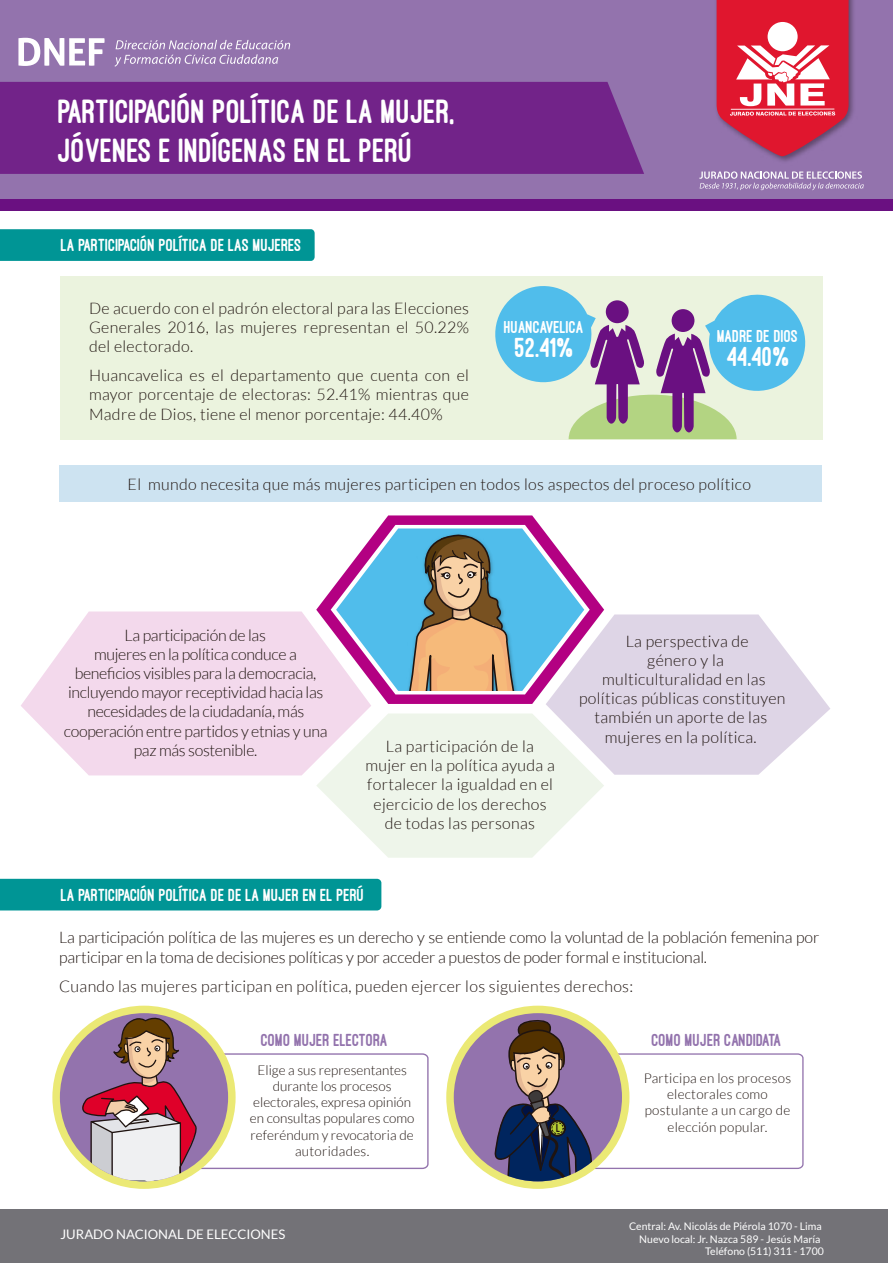
<style>
.page{position:relative;width:893px;height:1263px;background:#fff}
.page>*{position:absolute;margin:0;border:0;box-sizing:border-box;transform-origin:0 0}
.t1{font:800 34.65px/38.7px "Ostrich Sans";color:#fff}
.t2{font:800 28.35px "Ostrich Sans";color:#fff}
.t3{font:800 18px "Ostrich Sans";color:#fff}
.t4{font:800 18px "Ostrich Sans";color:#9373ad}
.t5{font:800 17.85px "Ostrich Sans";color:#fff}
.t6{font:300 15.9px/19.2px "Lato";letter-spacing:.02em;color:#1f1410;text-align:justify}
.t7{font:300 15.9px/19.2px "Lato";letter-spacing:-.02em;color:#1f1410;text-align:center}
.t8{font:300 15.9px/19.2px "Lato";letter-spacing:-.01em;color:#1f1410}
.t9{font:300 13.5px/16.2px "Lato";color:#1f1410;text-align:center}
.t10{font:300 13.5px/16.2px "Lato";letter-spacing:.02em;color:#1f1410;text-align:center}
.t11{font:13.05px "Lato";color:#fff}
.t12{font:800 12px "Ostrich Sans";color:#1f1410}
.t13{font:10.5px "Lato";color:#fff}
</style>
<div class="page">
<div style="left:61px;top:276px;width:762px;height:164px;background:#ebf3de"></div>
<div style="left:59px;top:466px;width:762px;height:36px;background:#cde3f1"></div>
<div style="left:0;top:0;width:893px;height:201px;background:#9373ad"></div>
<img style="left:716px;top:0;width:138px;height:162px">
<svg style="left:717px;top:0;width:132px;height:156px;background:#db4c63"></svg>
<div style="left:0;top:1209px;width:887px;height:54px;background:#737277"></div>
<div style="left:0;top:199px;width:893px;height:11px;background:#6a1081"></div>
<div style="left:0;top:82px;width:644px;height:92px;background:#722389"></div>
<svg style="left:699px;top:171px;width:165px;height:19px"></svg>
<svg style="left:18px;top:38px;width:87px;height:28px"></svg>
<svg style="left:115px;top:40px;width:175px;height:27px"></svg>
<div style="left:0;top:229px;width:315px;height:32px;background:#009595"></div>
<div style="left:0;top:879px;width:381px;height:31px;background:#009595"></div>
<svg style="left:316px;top:515px;width:288px;height:189px"></svg>
<svg style="left:546px;top:614px;width:284px;height:161px;fill:#ded5e6"></svg>
<svg style="left:316px;top:713px;width:288px;height:145px"></svg>
<svg style="left:21px;top:611px;width:350px;height:164px;background:#f4deee"></svg>
<svg style="left:331px;top:525px;width:259px;height:169px"></svg>
<svg style="left:52px;top:1006px;width:184px;height:183px;background:#d6cd86"></svg>
<svg style="left:69px;top:1013px;width:360px;height:168px"></svg>
<div style="left:446px;top:1006px;width:183px;height:183px;background:#ebe975;border-radius:50%"></div>
<div style="left:454px;top:1013px;width:168px;height:168px;background:#9373ad;border-radius:50%"></div>
<svg style="left:493px;top:1017px;width:311px;height:164px"></svg>
<svg style="left:550px;top:1121px;width:15px;height:15px"></svg>
<div style="left:549px;top:1120px;width:17px;height:16px;border:2px solid #1f1410;border-radius:50%"></div>
<div style="left:552px;top:1122px;width:11px;height:12px;border:1px dashed #1f1410;border-radius:50%"></div>
<svg style="left:495px;top:286px;width:311px;height:153px"></svg>
<h1 class="t1" style="left:59px;top:92px;width:398px">PARTICIPACIÓN POLÍTICA DE LA MUJER,<br>JÓVENES E INDÍGENAS EN EL PERÚ</h1>
<p class="t3" style="left:61px;top:236px;width:242px">LA PARTICIPACIÓN POLÍTICA DE LAS MUJERES</p>
<p class="t6" style="left:89px;top:298px;width:381px">De acuerdo con el padrón electoral para las Elecciones Generales 2016, las mujeres representan el 50.22% del electorado.</p>
<p class="t6" style="left:89px;top:366px;width:381px">Huancavelica es el departamento que cuenta con el mayor porcentaje de electoras: 52.41% mientras que Madre de Dios, tiene el menor porcentaje: 44.40%</p>
<p class="t5" style="left:504px;top:317px;width:81px">HUANCAVELICA</p>
<h2 class="t2" style="left:515px;top:333px;width:59px">52.41%</h2>
<p class="t5" style="left:717px;top:326px;width:82px">MADRE DE DIOS</p>
<h2 class="t2" style="left:727px;top:341px;width:63px">44.40%</h2>
<p class="t6" style="left:128px;top:474px;width:625px">El mundo necesita que más mujeres participen en todos los aspectos del proceso político</p>
<p class="t7" style="left:64px;top:625px;width:265px">La participación de las<br>mujeres en la política conduce a beneficios visibles para la democracia, incluyendo mayor receptividad hacia las necesidades de la ciudadanía, más cooperación entre partidos y etnias y una paz más sostenible.</p>
<p class="t6" style="left:365px;top:737px;width:191px;text-align:center">La participación de la mujer en la política ayuda a fortalecer la igualdad en el ejercicio de los derechos de todas las personas</p>
<p class="t3" style="left:61px;top:885px;width:305px">LA PARTICIPACIÓN POLÍTICA DE DE LA MUJER EN EL PERÚ</p>
<p class="t6" style="left:626px;top:631px;width:124px">La perspectiva de</p>
<p class="t6" style="left:647px;top:651px;width:78px">género y la</p>
<p class="t6" style="left:602px;top:670px;width:165px">multiculturalidad en las</p>
<p class="t6" style="left:579px;top:689px;width:208px">políticas públicas constituyen</p>
<p class="t6" style="left:594px;top:708px;width:174px">también un aporte de las</p>
<p class="t6" style="left:605px;top:727px;width:153px">mujeres en la política.</p>
<p class="t8" style="left:59px;top:928px;width:762px">La participación política de las mujeres es un derecho y se entiende como la voluntad de la población femenina por participar en la toma de decisiones políticas y por acceder a puestos de poder formal e institucional.</p>
<p class="t6" style="left:59px;top:977px;width:576px">Cuando las mujeres participan en política, pueden ejercer los siguientes derechos:</p>
<p class="t4" style="left:261px;top:1030px;width:129px">COMO MUJER ELECTORA</p>
<p class="t9" style="left:250px;top:1062px;width:166px">Elige a sus representantes durante los procesos electorales, expresa opinión en consultas populares como referéndum y revocatoria de autoridades.</p>
<p class="t11" style="left:60px;top:1227px;width:226px">JURADO NACIONAL DE ELECCIONES</p>
<p class="t12" style="left:556px;top:1121px;width:6px">L</p>
<p class="t4" style="left:652px;top:1030px;width:132px">COMO MUJER CANDIDATA</p>
<p class="t10" style="left:644px;top:1070px;width:149px">Participa en los procesos electorales como postulante a un cargo de elección popular.</p>
<p class="t13" style="left:629px;top:1220px;width:194px">Central: Av. Nicolás de Piérola 1070 - Lima</p>
<p class="t13" style="left:639px;top:1233px;width:183px">Nuevo local: Jr. Nazca 589 - Jesús María</p>
<p class="t13" style="left:705px;top:1245px;width:120px">Teléfono (511) 311 - 1700</p>
</div>
